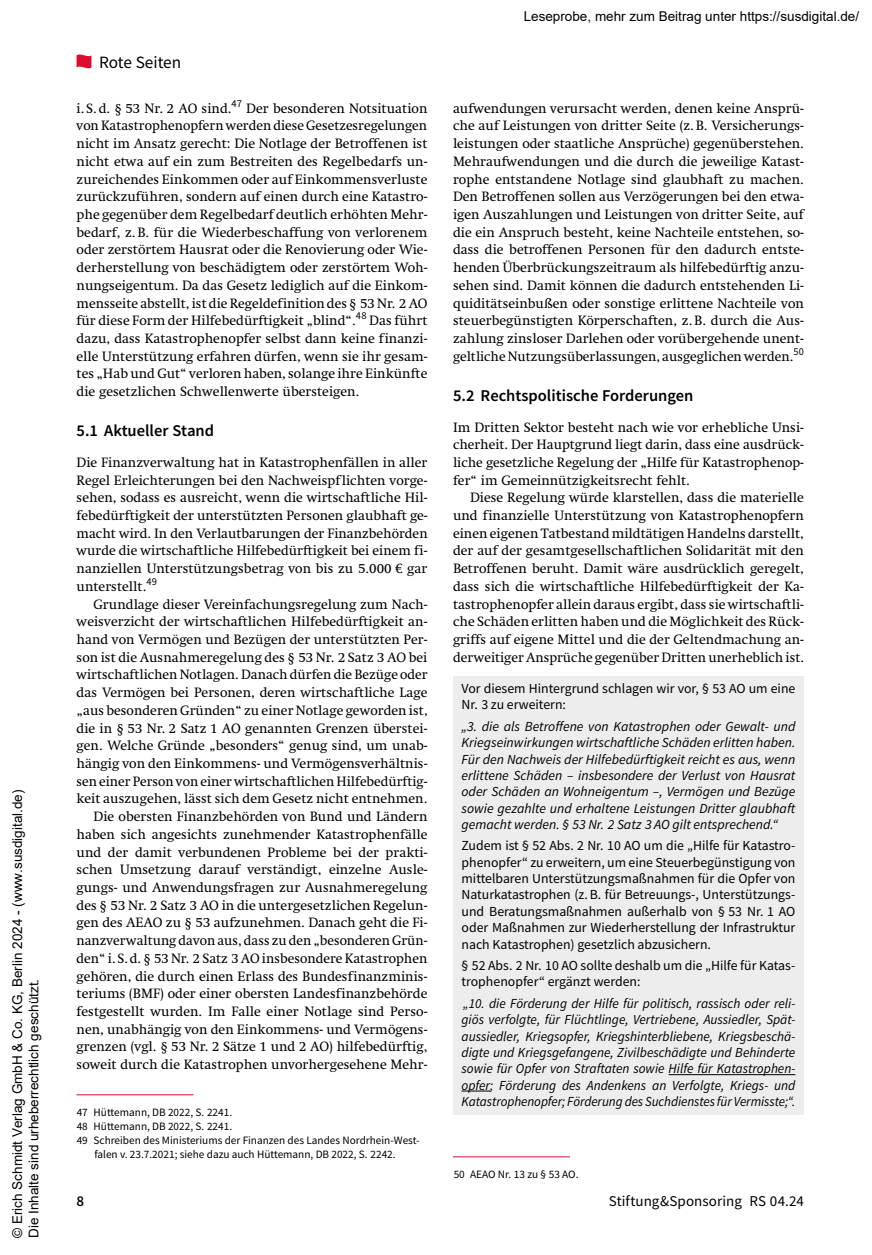
<style>
.page{position:relative;width:872px;height:1255px;background:#fff}
.page>*{position:absolute;margin:0;border:0;box-sizing:border-box;transform-origin:0 0}
.t1{font:17.25px "Source Sans Pro";letter-spacing:-.005em;color:#000}
.t2{font:600 16.5px "Source Sans Pro";color:#000}
.t3{font:15px "Source Sans Pro";letter-spacing:.005em;color:#000}
.t4{font:600 15px "Source Sans Pro";color:#000}
.t5{font:13.8px/17.7px "Swift LT Pro";color:#000;text-align:justify}
.t6{font:italic 13.8px/16.4px "Source Sans Pro";letter-spacing:-.005em;color:#000;text-align:justify}
.t7{font:13.8px/16.4px "Source Sans Pro";color:#000}
.t8{font:13.5px/16.2px "Arial";color:#000}
.t9{font:11.25px "Source Sans Pro";color:#000}
</style>
<div class="page">
<svg style="left:77px;top:54px;width:14px;height:14px"></svg>
<hr style="left:77px;top:1094px;width:116px;height:1px;background:#dd0b2f">
<div style="left:453px;top:676px;width:351px;height:438px;background:#ededed"></div>
<hr style="left:668px;top:1074px;width:127px;height:1px;background:#000">
<svg style="left:461px;top:1090px;width:29px;height:1px"></svg>
<hr style="left:453px;top:1156px;width:117px;height:1px;background:#dd0b2f">
<p class="t8" style="left:9px;top:1237px;width:450px;rotate:-90deg">© Erich Schmidt Verlag GmbH &amp; Co. KG, Berlin 2024 - (www.susdigital.de)<br>Die Inhalte sind urheberrechtlich geschützt.</p>
<p class="t1" style="left:99px;top:51px;width:84px">Rote Seiten</p>
<p class="t5" style="left:77px;top:99px;width:352px">i.S.d. § 53 Nr. 2 AO sind.<sup>47</sup> Der besonderen Notsituation von Katastrophenopfern werden diese Gesetzesregelungen nicht im Ansatz gerecht: Die Notlage der Betroffenen ist nicht etwa auf ein zum Bestreiten des Regelbedarfs un&shy;zureichendes Einkommen oder auf Einkommensverluste zurückzuführen, sondern auf einen durch eine Katastro&shy;phe gegenüber dem Regelbedarf deutlich erhöhten Mehr&shy;bedarf, z.B. für die Wiederbeschaffung von verlorenem oder zerstörtem Hausrat oder die Renovierung oder Wie&shy;derherstellung von beschädigtem oder zerstörtem Woh&shy;nungseigentum. Da das Gesetz lediglich auf die Einkom&shy;mensseite abstellt, ist die Regeldefinition des § 53 Nr. 2 AO für diese Form der Hilfebedürftigkeit „blind“.<sup>48</sup> Das führt dazu, dass Katastrophenopfer selbst dann keine finanzi&shy;elle Unterstützung erfahren dürfen, wenn sie ihr gesam&shy;tes „Hab und Gut“ verloren haben, solange ihre Einkünfte die gesetzlichen Schwellenwerte übersteigen.</p>
<p class="t2" style="left:77px;top:420px;width:139px">5.1 Aktueller Stand</p>
<p class="t5" style="left:77px;top:453px;width:353px">Die Finanzverwaltung hat in Katastrophenfällen in aller Regel Erleichterungen bei den Nachweispflichten vorge&shy;sehen, sodass es ausreicht, wenn die wirtschaftliche Hil&shy;febedürftigkeit der unterstützten Personen glaubhaft ge&shy;macht wird. In den Verlautbarungen der Finanzbehörden wurde die wirtschaftliche Hilfebedürftigkeit bei einem fi&shy;nanziellen Unterstützungsbetrag von bis zu 5.000 € gar unterstellt.<sup>49</sup></p>
<p class="t5" style="left:77px;top:595px;width:353px;text-align:right">Grundlage dieser Vereinfachungsregelung zum Nach&shy;weisverzicht der wirtschaftlichen Hilfebedürftigkeit an&shy;hand von Vermögen und Bezügen der unterstützten Per&shy;son ist die Ausnahmeregelung des § 53 Nr. 2 Satz 3 AO bei wirtschaftlichen Notlagen. Danach dürfen die Bezüge oder das Vermögen bei Personen, deren wirtschaftliche Lage „aus besonderen Gründen“ zu einer Notlage geworden ist, die in § 53 Nr. 2 Satz 1 AO genannten Grenzen überstei&shy;gen. Welche Gründe „besonders“ genug sind, um unab&shy;hängig von den Einkommens- und Vermögensverhältnis&shy;sen einer Person von einer wirtschaftlichen Hilfebedürftig&shy;keit auszugehen, lässt sich dem Gesetz nicht entnehmen.<br>Die obersten Finanzbehörden von Bund und Ländern haben sich angesichts zunehmender Katastrophenfälle und der damit verbundenen Probleme bei der prakti&shy;schen Umsetzung darauf verständigt, einzelne Ausle&shy;gungs- und Anwendungsfragen zur Ausnahmeregelung des § 53 Nr. 2 Satz 3 AO in die untergesetzlichen Regelun&shy;gen des AEAO zu § 53 aufzunehmen. Danach geht die Fi&shy;nanzverwaltung davon aus, dass zu den „besonderen Grün&shy;den“ i.S.d. § 53 Nr. 2 Satz 3 AO insbesondere Katastrophen gehören, die durch einen Erlass des Bundesfinanzminis&shy;teriums (BMF) oder einer obersten Landesfinanzbehörde festgestellt wurden. Im Falle einer Notlage sind Perso&shy;nen, unabhängig von den Einkommens- und Vermögens&shy;grenzen (vgl. § 53 Nr. 2 Sätze 1 und 2 AO) hilfebedürftig, soweit durch die Katastrophen unvorhergesehene Mehr-</p>
<p class="t9" style="left:77px;top:1104px;width:157px">47 Hüttemann, DB 2022, S. 2241.</p>
<p class="t9" style="left:77px;top:1118px;width:157px">48 Hüttemann, DB 2022, S. 2241.</p>
<p class="t9" style="left:77px;top:1132px;width:344px">49 Schreiben des Ministeriums der Finanzen des Landes Nordrhein-West-</p>
<p class="t9" style="left:94px;top:1146px;width:303px">falen v. 23.7.2021; siehe dazu auch Hüttemann, DB 2022, S. 2242.</p>
<p class="t8" style="left:523px;top:8px;width:337px">Leseprobe, mehr zum Beitrag unter https://susdigital.de/</p>
<p class="t5" style="left:453px;top:99px;width:352px">aufwendungen verursacht werden, denen keine Ansprü&shy;che auf Leistungen von dritter Seite (z.B. Versicherungs&shy;leistungen oder staatliche Ansprüche) gegenüberstehen.<br>Mehraufwendungen und die durch die jeweilige Katast&shy;rophe entstandene Notlage sind glaubhaft zu machen.<br>Den Betroffenen sollen aus Verzögerungen bei den etwa&shy;igen Auszahlungen und Leistungen von dritter Seite, auf die ein Anspruch besteht, keine Nachteile entstehen, so&shy;dass die betroffenen Personen für den dadurch entste&shy;henden Überbrückungszeitraum als hilfebedürftig anzu&shy;sehen sind. Damit können die dadurch entstehenden Li&shy;quiditätseinbußen oder sonstige erlittene Nachteile von steuerbegünstigten Körperschaften, z.B. durch die Aus&shy;zahlung zinsloser Darlehen oder vorübergehende unent&shy;geltliche Nutzungsüberlassungen, ausgeglichen werden.<sup>50</sup></p>
<p class="t2" style="left:453px;top:384px;width:242px">5.2 Rechtspolitische Forderungen</p>
<p class="t5" style="left:453px;top:418px;width:352px">Im Dritten Sektor besteht nach wie vor erhebliche Unsi&shy;cherheit. Der Hauptgrund liegt darin, dass eine ausdrück&shy;liche gesetzliche Regelung der „Hilfe für Katastrophenop&shy;fer“ im Gemeinnützigkeitsrecht fehlt.</p>
<p class="t5" style="left:453px;top:489px;width:352px;text-indent:17px">Diese Regelung würde klarstellen, dass die materielle und finanzielle Unterstützung von Katastrophenopfern einen eigenen Tatbestand mildtätigen Handelns darstellt, der auf der gesamtgesellschaftlichen Solidarität mit den Betroffenen beruht. Damit wäre ausdrücklich geregelt, dass sich die wirtschaftliche Hilfebedürftigkeit der Ka&shy;tastrophenopfer allein daraus ergibt, dass sie wirtschaftli&shy;che Schäden erlitten haben und die Möglichkeit des Rück&shy;griffs auf eigene Mittel und die der Geltendmachung an&shy;derweitiger Ansprüche gegenüber Dritten unerheblich ist.</p>
<p class="t7" style="left:461px;top:680px;width:335px">Vor diesem Hintergrund schlagen wir vor, § 53 AO um eine<br>Nr. 3 zu erweitern:</p>
<p class="t6" style="left:461px;top:718px;width:335px">„ 3. die als Betroffene von Katastrophen oder Gewalt- und Kriegseinwirkungen wirtschaftliche Schäden erlitten haben.<br>Für den Nachweis der Hilfebedürftigkeit reicht es aus, wenn erlittene Schäden – insbesondere der Verlust von Hausrat oder Schäden an Wohneigentum –, Vermögen und Bezüge sowie gezahlte und erhaltene Leistungen Dritter glaubhaft gemacht werden. § 53 Nr. 2 Satz 3 AO gilt entsprechend.“</p>
<p class="t7" style="left:461px;top:837px;width:335px;text-align:justify">Zudem ist § 52 Abs. 2 Nr. 10 AO um die „Hilfe für Katastro&shy;phenopfer“ zu erweitern, um eine Steuerbegünstigung von mittelbaren Unterstützungsmaßnahmen für die Opfer von Naturkatastrophen (z.B. für Betreuungs-, Unterstützungs&shy;und Beratungsmaßnahmen außerhalb von § 53 Nr. 1 AO oder Maßnahmen zur Wiederherstellung der Infrastruktur nach Katastrophen) gesetzlich abzusichern.</p>
<p class="t7" style="left:461px;top:957px;width:335px">§ 52 Abs. 2 Nr. 10 AO sollte deshalb um die „Hilfe für Katas&shy;trophenopfer“ ergänzt werden:</p>
<p class="t6" style="left:461px;top:995px;width:335px">„ 10. die Förderung der Hilfe für politisch, rassisch oder reli&shy;giös verfolgte, für Flüchtlinge, Vertriebene, Aussiedler, Spät&shy;aussiedler, Kriegsopfer, Kriegshinterbliebene, Kriegsbeschä&shy;digte und Kriegsgefangene, Zivilbeschädigte und Behinderte sowie für Opfer von Straftaten sowie Hilfe für Katastrophen&shy;opfer; Förderung des Andenkens an Verfolgte, Kriegs- und Katastrophenopfer; Förderung des Suchdienstes für Vermisste;“.</p>
<p class="t9" style="left:454px;top:1166px;width:126px">50 AEAO Nr. 13 zu § 53 AO.</p>
<p class="t4" style="left:77px;top:1190px;width:9px">8</p>
<p class="t3" style="left:609px;top:1190px;width:197px">Stiftung&amp;Sponsoring RS 04.24</p>
</div>
